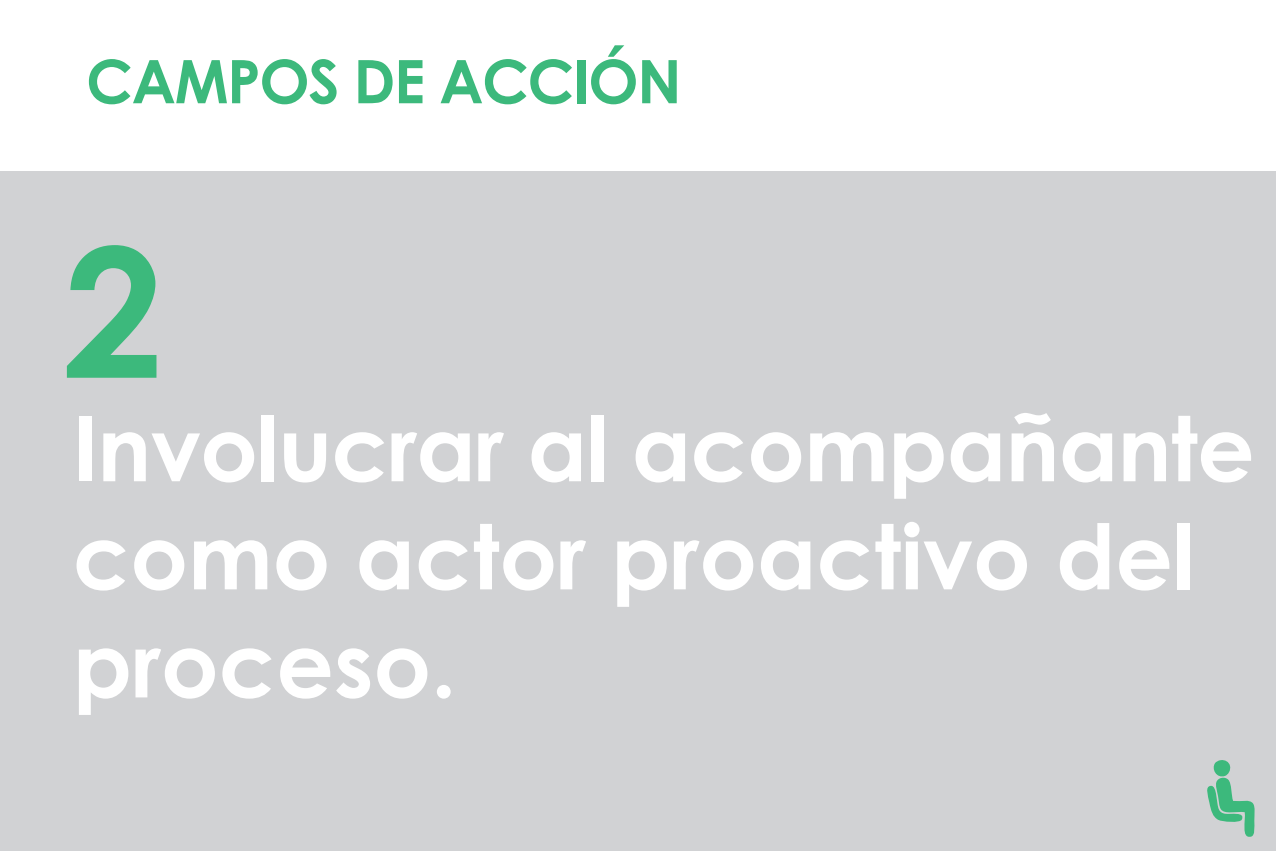
<style>
.page{position:relative;width:1276px;height:851px;background:#fff}
.page>*{position:absolute;margin:0;border:0;box-sizing:border-box;transform-origin:0 0}
.t1{font:700 180px "Century Gothic";color:#3cb97c}
.t2{font:700 90px/108px "Century Gothic";color:#fff}
.t3{font:700 60px "Century Gothic";letter-spacing:-.025em;color:#3cb97c}
</style>
<div class="page">
<div style="left:0;top:171px;width:1275px;height:679px;background:#d1d2d4"></div>
<svg style="left:1207px;top:760px;width:48px;height:77px"></svg>
<p class="t3" style="left:86px;top:44px;width:597px">CAMPOS DE ACCIÓN</p>
<p class="t1" style="left:63px;top:199px;width:102px">2</p>
<p class="t2" style="left:73px;top:392px;width:1183px">Involucrar al acompañante como actor proactivo del proceso.</p>
</div>
